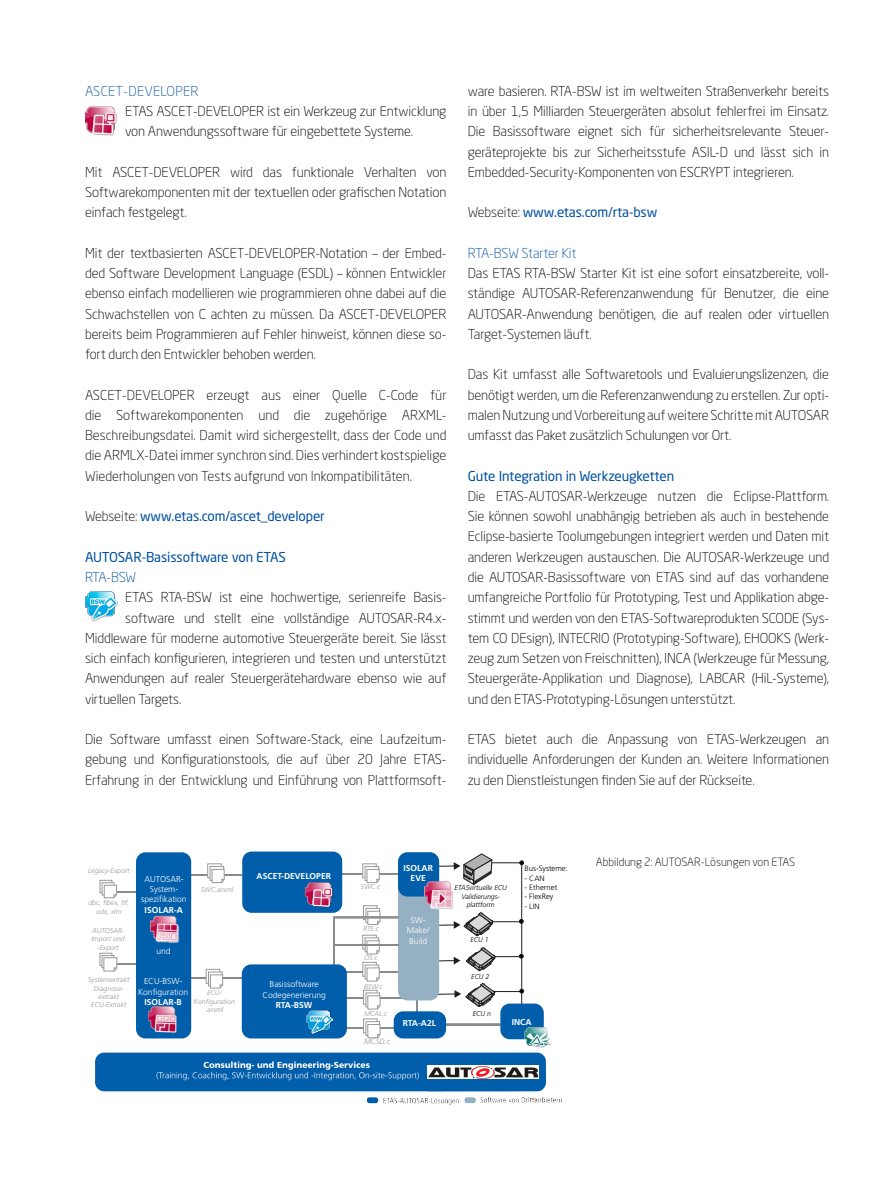
<style>
.page{position:relative;width:893px;height:1187px;background:#fff}
.page>*{position:absolute;margin:0;border:0;box-sizing:border-box;transform-origin:0 0}
.t1{font:300 13.5px/20.2px "Neo Sans W1 G";letter-spacing:-.01em;color:#000;text-align:justify}
.t2{font:13.5px "Neo Sans W1 G";letter-spacing:-.01em;color:#0051a0}
.t3{font:300 13.5px "Neo Sans W1 G";letter-spacing:-.01em;color:#0051a0}
.t4{font:300 13.5px "Neo Sans W1 G";letter-spacing:.02em;color:#0051a0}
.t5{font:300 11.25px "Neo Sans W1 G";color:#000}
.t6{font:300 8.55px/10.2px "Frutiger LT";color:#fff;text-align:center}
.t7{font:700 8.55px "Frutiger LT";color:#fff}
.t8{font:300 7.8px "Frutiger LT";color:#000}
.t9{font:italic 300 7.8px "Frutiger LT";color:#999}
.t10{font:italic 300 7.05px/8.4px "Frutiger LT";color:#999;text-align:center}
.t11{font:italic 300 7.05px/8.4px "Frutiger LT";color:#000;text-align:center}
.s1{font-weight:300;color:#000}
</style>
<div class="page">
<div style="left:442px;top:1023px;width:82px;height:2px;border:1px solid #888b8d"></div>
<svg style="left:439px;top:956px;width:21px;height:8px"></svg>
<svg style="left:99px;top:879px;width:37px;height:19px"></svg>
<hr style="left:184px;top:977px;width:58px;height:1px;background:#888b8d">
<hr style="left:187px;top:874px;width:54px;height:1px;background:#888b8d">
<div style="left:136px;top:852px;width:55px;height:186px;background:#005eab;border-radius:9px"></div>
<hr style="left:338px;top:970px;width:65px;height:2px;background:#888b8d">
<hr style="left:338px;top:873px;width:65px;height:1px;background:#888b8d">
<hr style="left:338px;top:997px;width:65px;height:1px;background:#888b8d">
<hr style="left:338px;top:1027px;width:81px;height:2px;background:#888b8d">
<hr style="left:416px;top:979px;width:1px;height:44px;background:#888b8d">
<hr style="left:333px;top:916px;width:1px;height:49px;background:#888b8d">
<div style="left:398px;top:852px;width:41px;height:148px;background:#94b0c2;border-radius:9px"></div>
<div style="left:398px;top:852px;width:41px;height:44px;background:#005eab;border-radius:9px"></div>
<div style="left:394px;top:1011px;width:52px;height:27px;background:#005eab;border-radius:9px"></div>
<div style="left:242px;top:851px;width:100px;height:61px;background:#005eab;border-radius:9px"></div>
<img style="left:151px;top:915px;width:28px;height:28px">
<img style="left:305px;top:882px;width:28px;height:26px">
<img style="left:424px;top:881px;width:30px;height:28px">
<svg style="left:437px;top:853px;width:56px;height:32px"></svg>
<svg style="left:99px;top:952px;width:37px;height:20px"></svg>
<svg style="left:363px;top:905px;width:18px;height:20px"></svg>
<div style="left:242px;top:964px;width:105px;height:74px;background:#005eab;border-radius:9px"></div>
<img style="left:307px;top:1010px;width:25px;height:24px">
<hr style="left:492px;top:862px;width:30px;height:1px;background:#1d1d1b">
<hr style="left:521px;top:862px;width:1px;height:165px;background:#1d1d1b">
<svg style="left:519px;top:860px;width:5px;height:5px"></svg>
<svg style="left:439px;top:911px;width:85px;height:25px"></svg>
<svg style="left:466px;top:946px;width:58px;height:25px"></svg>
<svg style="left:438px;top:982px;width:86px;height:25px"></svg>
<div style="left:500px;top:1003px;width:44px;height:36px;background:#005eab;border-radius:9px"></div>
<img style="left:524px;top:1025px;width:25px;height:18px">
<svg style="left:362px;top:934px;width:18px;height:20px"></svg>
<svg style="left:362px;top:961px;width:18px;height:21px"></svg>
<svg style="left:363px;top:989px;width:18px;height:20px"></svg>
<svg style="left:363px;top:1018px;width:18px;height:20px"></svg>
<svg style="left:362px;top:863px;width:18px;height:20px"></svg>
<svg style="left:207px;top:863px;width:18px;height:20px"></svg>
<svg style="left:205px;top:968px;width:18px;height:21px"></svg>
<hr style="left:333px;top:943px;width:65px;height:2px;background:#888b8d">
<div style="left:333px;top:916px;width:66px;height:2px;border:1px solid #999"></div>
<img style="left:148px;top:1006px;width:29px;height:27px">
<img style="left:85px;top:106px;width:32px;height:30px">
<img style="left:86px;top:591px;width:31px;height:30px">
<img style="left:95px;top:1043px;width:467px;height:62px">
<div style="left:427px;top:1065px;width:112px;height:13px;background:#fff"></div>
<img style="left:429px;top:1066px;width:109px;height:11px">
<p class="t4" style="left:85px;top:82px;width:115px">ASCET-DEVELOPER</p>
<p class="t1" style="left:125px;top:101px;width:323px">ETAS ASCET-DEVELOPER ist ein Werkzeug zur Entwicklung von Anwendungssoftware für eingebettete Systeme.</p>
<p class="t1" style="left:85px;top:161px;width:363px">Mit ASCET-DEVELOPER wird das funktionale Verhalten von Softwarekomponenten mit der textuellen oder grafischen Notation einfach festgelegt.</p>
<p class="t1" style="left:85px;top:242px;width:363px">Mit der textbasierten ASCET-DEVELOPER-Notation – der Embed&shy;ded Software Development Language (ESDL) – können Entwickler ebenso einfach modellieren wie programmieren ohne dabei auf die Schwachstellen von C achten zu müssen. Da ASCET-DEVELOPER bereits beim Programmieren auf Fehler hinweist, können diese so&shy;fort durch den Entwickler behoben werden.</p>
<p class="t1" style="left:85px;top:384px;width:363px">ASCET-DEVELOPER erzeugt aus einer Quelle C-Code für die Softwarekomponenten und die zugehörige ARXML-Beschreibungsdatei. Damit wird sichergestellt, dass der Code und die ARMLX-Datei immer synchron sind. Dies verhindert kostspielige Wiederholungen von Tests aufgrund von Inkompatibilitäten.</p>
<p class="t2" style="left:85px;top:508px;width:241px"><span class="s1">Webseite:</span> www.etas.com/ascet_developer</p>
<p class="t2" style="left:85px;top:548px;width:202px">AUTOSAR-Basissoftware von ETAS</p>
<p class="t3" style="left:85px;top:568px;width:53px">RTA-BSW</p>
<p class="t1" style="left:125px;top:587px;width:323px">ETAS RTA-BSW ist eine hochwertige, serienreife Basis-</p>
<p class="t1" style="left:125px;top:607px;width:323px">software und stellt eine vollständige AUTOSAR-R4.x-</p>
<p class="t1" style="left:85px;top:627px;width:363px">Middleware für moderne automotive Steuergeräte bereit. Sie lässt</p>
<p class="t1" style="left:85px;top:647px;width:363px">sich einfach konfigurieren, integrieren und testen und unterstützt</p>
<p class="t1" style="left:85px;top:668px;width:363px">Anwendungen auf realer Steuergerätehardware ebenso wie auf</p>
<p class="t1" style="left:85px;top:688px;width:98px">virtuellen Targets.</p>
<p class="t1" style="left:85px;top:728px;width:363px">Die Software umfasst einen Software-Stack, eine Laufzeitum&shy;gebung und Konfigurationstools, die auf über 20 Jahre ETAS-Erfahrung in der Entwicklung und Einführung von Plattformsoft-</p>
<p class="t1" style="left:468px;top:80px;width:363px">ware basieren. RTA-BSW ist im weltweiten Straßenverkehr bereits in über 1,5 Milliarden Steuergeräten absolut fehlerfrei im Einsatz.<br>Die Basissoftware eignet sich für sicherheitsrelevante Steuer&shy;geräteprojekte bis zur Sicherheitsstufe ASIL-D und lässt sich in Embedded-Security-Komponenten von ESCRYPT integrieren.</p>
<p class="t2" style="left:468px;top:204px;width:191px"><span class="s1">Webseite:</span> www.etas.com/rta-bsw</p>
<p class="t3" style="left:468px;top:244px;width:110px">RTA-BSW Starter Kit</p>
<p class="t1" style="left:468px;top:263px;width:363px">Das ETAS RTA-BSW Starter Kit ist eine sofort einsatzbereite, voll&shy;ständige AUTOSAR-Referenzanwendung für Benutzer, die eine AUTOSAR-Anwendung benötigen, die auf realen oder virtuellen Target-Systemen läuft.</p>
<p class="t1" style="left:468px;top:364px;width:363px">Das Kit umfasst alle Softwaretools und Evaluierungslizenzen, die benötigt werden, um die Referenzanwendung zu erstellen. Zur opti&shy;malen Nutzung und Vorbereitung auf weitere Schritte mit AUTOSAR umfasst das Paket zusätzlich Schulungen vor Ort.</p>
<p class="t2" style="left:468px;top:467px;width:208px">Gute Integration in Werkzeugketten</p>
<p class="t1" style="left:468px;top:485px;width:363px">Die ETAS-AUTOSAR-Werkzeuge nutzen die Eclipse-Plattform.<br>Sie können sowohl unabhängig betrieben als auch in bestehende Eclipse-basierte Toolumgebungen integriert werden und Daten mit anderen Werkzeugen austauschen. Die AUTOSAR-Werkzeuge und die AUTOSAR-Basissoftware von ETAS sind auf das vorhandene umfangreiche Portfolio für Prototyping, Test und Applikation abge&shy;stimmt und werden von den ETAS-Softwareprodukten SCODE (Sys&shy;tem CO DEsign), INTECRIO (Prototyping-Software), EHOOKS (Werk&shy;zeug zum Setzen von Freischnitten), INCA (Werkzeuge für Messung, Steuergeräte-Applikation und Diagnose), LABCAR (HiL-Systeme), und den ETAS-Prototyping-Lösungen unterstützt.</p>
<p class="t1" style="left:468px;top:728px;width:363px">ETAS bietet auch die Anpassung von ETAS-Werkzeugen an individuelle Anforderungen der Kunden an. Weitere Informationen zu den Dienstleistungen finden Sie auf der Rückseite.</p>
<p class="t10" style="left:88px;top:866px;width:43px">Legacy-Export</p>
<p class="t10" style="left:88px;top:898px;width:43px">dbc, fibex, ltf, odx, xlm</p>
<p class="t10" style="left:91px;top:926px;width:35px">AUTOSAR-<br>Import und -Export</p>
<p class="t10" style="left:88px;top:975px;width:43px">Systemextrakt<br>Diagnose&shy;extrakt<br>ECU-Extrakt</p>
<p class="t6" style="left:141px;top:874px;width:47px">AUTOSAR-<br>System&shy;spezifikation</p>
<p class="t7" style="left:145px;top:904px;width:40px">ISOLAR-A</p>
<p class="t6" style="left:156px;top:945px;width:16px">und</p>
<p class="t6" style="left:138px;top:976px;width:52px">ECU-BSW-<br>Konfiguration</p>
<p class="t7" style="left:144px;top:996px;width:39px">ISOLAR-B</p>
<p class="t10" style="left:201px;top:884px;width:34px">SWC.arxml</p>
<p class="t10" style="left:194px;top:988px;width:43px">ECU-<br>Konfiguration .arxml</p>
<p class="t7" style="left:403px;top:863px;width:31px">ISOLAR</p>
<p class="t6" style="left:250px;top:866px;width:80px">Software Component</p>
<p class="t7" style="left:257px;top:870px;width:76px">ASCET-DEVELOPER</p>
<p class="t7" style="left:411px;top:873px;width:17px">EVE</p>
<p class="t6" style="left:262px;top:979px;width:65px">Basissoftware<br>Codegenerierung</p>
<p class="t7" style="left:276px;top:999px;width:38px">RTA-BSW</p>
<p class="t10" style="left:361px;top:882px;width:21px">SWC.c</p>
<p class="t10" style="left:363px;top:924px;width:17px">RTE.c</p>
<p class="t10" style="left:364px;top:953px;width:15px">OS.c</p>
<p class="t10" style="left:364px;top:982px;width:20px">BSW.c</p>
<p class="t10" style="left:364px;top:1008px;width:25px">MCAL.c</p>
<p class="t9" style="left:364px;top:1036px;width:28px">MCSD.c</p>
<p class="t6" style="left:407px;top:915px;width:24px">SW-<br>Make/<br>Build</p>
<p class="t7" style="left:403px;top:1018px;width:35px">RTA-A2L</p>
<p class="t11" style="left:455px;top:883px;width:54px">ETASvirtuelle ECU<br>Validierungs&shy;plattform</p>
<p class="t11" style="left:470px;top:935px;width:20px">ECU 1</p>
<p class="t11" style="left:471px;top:971px;width:20px">ECU 2</p>
<p class="t11" style="left:473px;top:1009px;width:20px">ECU n</p>
<p class="t8" style="left:524px;top:864px;width:45px">Bus-Systeme:</p>
<p class="t8" style="left:524px;top:873px;width:22px">- CAN</p>
<p class="t8" style="left:524px;top:882px;width:34px">- Ethernet</p>
<p class="t8" style="left:524px;top:892px;width:30px">- FlexRey</p>
<p class="t8" style="left:524px;top:901px;width:17px">- LIN</p>
<p class="t7" style="left:512px;top:1016px;width:21px">INCA</p>
<p class="t5" style="left:596px;top:854px;width:201px">Abbildung 2: AUTOSAR-Lösungen von ETAS</p>
</div>
